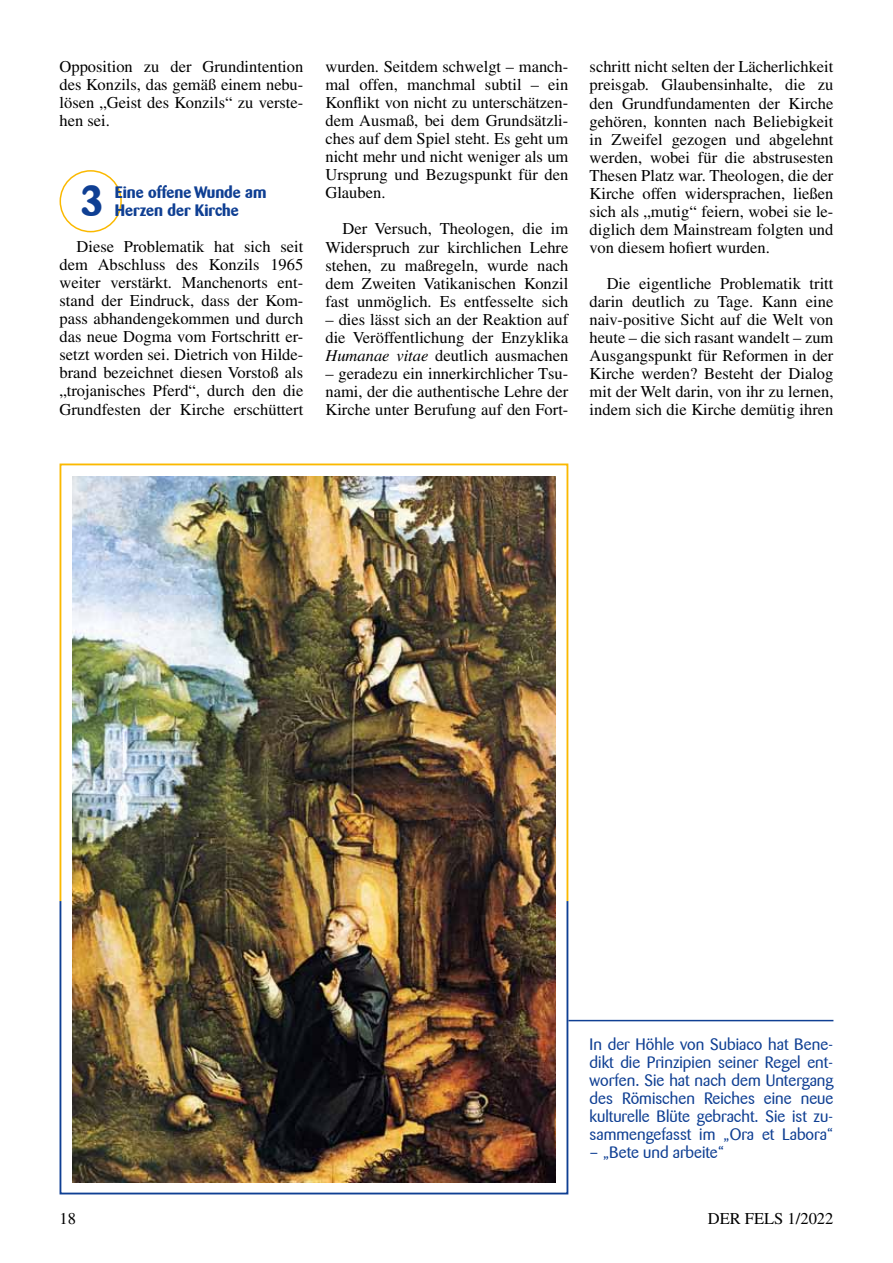
<style>
.page{position:relative;width:893px;height:1263px;background:#fff}
.page>*{position:absolute;margin:0;border:0;box-sizing:border-box;transform-origin:0 0}
.t1{font:700 42px "Barmeno";color:#0f3f93}
.t2{font:16.5px/18px "Times";color:#000;text-align:justify}
.t3{font:16.5px/18px "Barmeno";color:#0f3f93;text-align:justify}
.t4{font:700 16.5px/18px "Barmeno";color:#0f3f93}
.s1{font-style:italic}
</style>
<div class="page">
<div style="left:60px;top:170px;width:62px;height:62px;border:2px solid #fbb900;border-radius:50%"></div>
<svg style="left:59px;top:903px;width:510px;height:292px"></svg>
<svg style="left:59px;top:463px;width:510px;height:440px"></svg>
<hr style="left:568px;top:1020px;width:265px;height:1px;background:#0f3f93">
<img style="left:72px;top:476px;width:484px;height:706px">
<p class="t2" style="left:60px;top:58px;width:245px">Opposition zu der Grundintention des Konzils, das gemäß einem nebu&shy;lösen „Geist des Konzils“ zu verste&shy;hen sei.</p>
<h1 class="t1" style="left:81px;top:176px;width:24px">3</h1>
<p class="t4" style="left:115px;top:184px;width:153px">Eine offene Wunde am<br>Herzen der Kirche</p>
<p class="t2" style="left:60px;top:238px;width:245px;text-indent:17px">Diese Problematik hat sich seit dem Abschluss des Konzils 1965 weiter verstärkt. Manchenorts ent&shy;stand der Eindruck, dass der Kom&shy;pass abhandengekommen und durch das neue Dogma vom Fortschritt er&shy;setzt worden sei. Dietrich von Hilde&shy;brand bezeichnet diesen Vorstoß als „trojanisches Pferd“, durch den die Grundfesten der Kirche erschüttert</p>
<p class="t2" style="left:325px;top:58px;width:244px">wurden. Seitdem schwelgt – manch&shy;mal offen, manchmal subtil – ein Konflikt von nicht zu unterschätzen&shy;dem Ausmaß, bei dem Grundsätzli&shy;ches auf dem Spiel steht. Es geht um nicht mehr und nicht weniger als um Ursprung und Bezugspunkt für den Glauben.</p>
<p class="t2" style="left:325px;top:220px;width:244px;text-indent:17px">Der Versuch, Theologen, die im Widerspruch zur kirchlichen Lehre stehen, zu maßregeln, wurde nach dem Zweiten Vatikanischen Konzil fast unmöglich. Es entfesselte sich</p>
<p class="t2" style="left:325px;top:310px;width:244px">– dies lässt sich an der Reaktion auf die Veröffentlichung der Enzyklika <span class="s1">Humanae vitae</span> deutlich ausmachen</p>
<p class="t2" style="left:325px;top:364px;width:244px">– geradezu ein innerkirchlicher Tsu&shy;nami, der die authentische Lehre der Kirche unter Berufung auf den Fort-</p>
<p class="t2" style="left:590px;top:58px;width:245px">schritt nicht selten der Lächerlichkeit preisgab. Glaubensinhalte, die zu den Grundfundamenten der Kirche gehören, konnten nach Beliebigkeit in Zweifel gezogen und abgelehnt werden, wobei für die abstrusesten Thesen Platz war. Theologen, die der Kirche offen widersprachen, ließen sich als „mutig“ feiern, wobei sie le&shy;diglich dem Mainstream folgten und von diesem hofiert wurden.</p>
<p class="t2" style="left:590px;top:274px;width:245px;text-indent:17px">Die eigentliche Problematik tritt darin deutlich zu Tage. Kann eine naiv-positive Sicht auf die Welt von heute – die sich rasant wandelt – zum Ausgangspunkt für Reformen in der Kirche werden? Besteht der Dialog mit der Welt darin, von ihr zu lernen, indem sich die Kirche demütig ihren</p>
<p class="t3" style="left:590px;top:1036px;width:245px">In der Höhle von Subiaco hat Bene&shy;dikt die Prinzipien seiner Regel ent&shy;worfen. Sie hat nach dem Untergang des Römischen Reiches eine neue kulturelle Blüte gebracht. Sie ist zu&shy;sammengefasst im „Ora et Labora“</p>
<p class="t3" style="left:590px;top:1144px;width:136px">– „Bete und arbeite“</p>
<p class="t2" style="left:60px;top:1209px;width:18px">18</p>
<p class="t2" style="left:708px;top:1209px;width:127px">DER FELS 1/2022</p>
</div>
